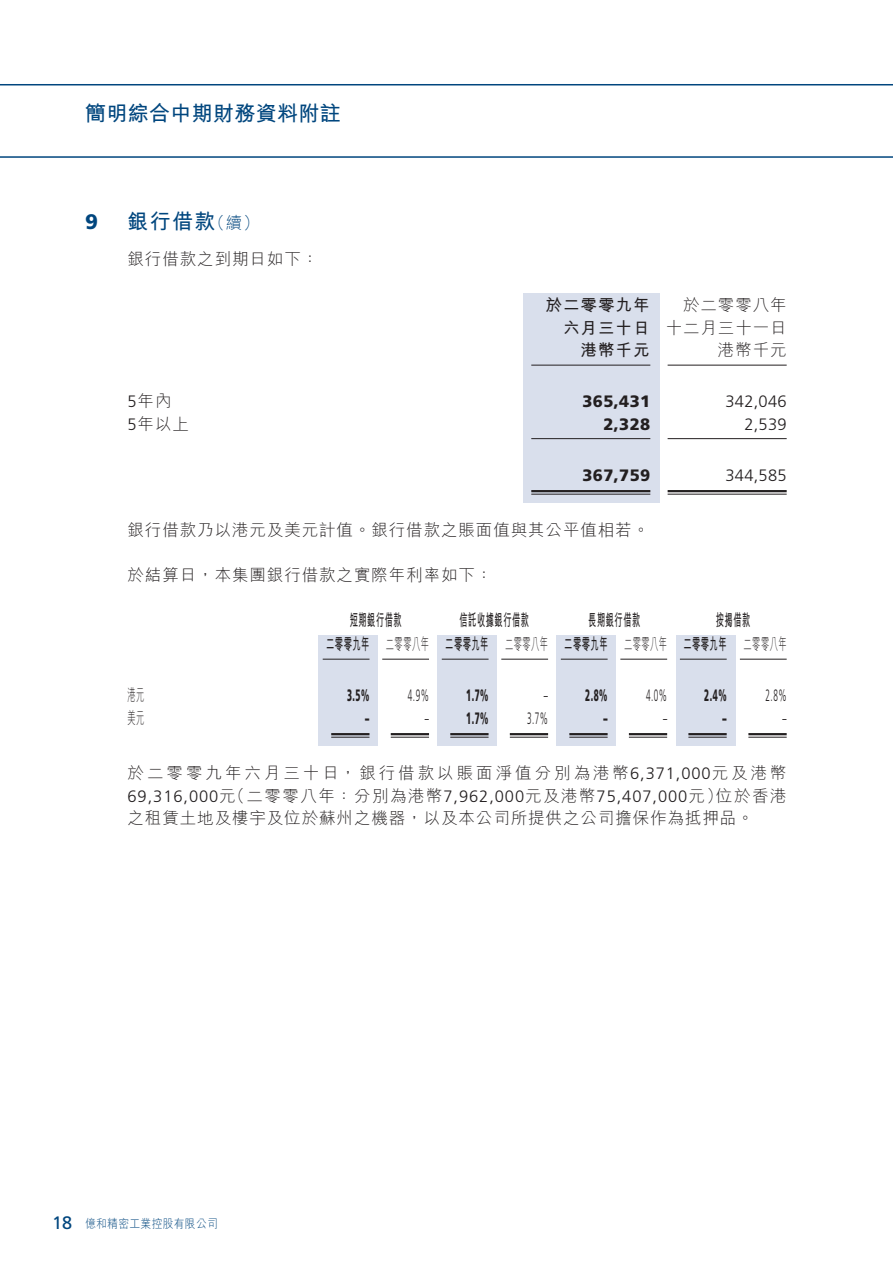
<style>
.page{position:relative;width:893px;height:1263px;background:#fff}
.page>*{position:absolute;margin:0;border:0;box-sizing:border-box;transform-origin:0 0}
.t1{font:700 21px "M Hei HK";letter-spacing:.015em;color:#00467e}
.t2{font:900 21px "Frutiger LT Std";color:#00467e}
.t3{font:18px "Frutiger LT Std";color:#00467e}
.t4{font:300 16.5px/22.5px "M Hei HK";letter-spacing:.055em;color:#231f20;text-align:justify}
.t5{font:700 16.5px/24px "M Hei HK";letter-spacing:.06em;color:#231f20;scale:.5 1}
.t6{font:900 16.5px "Frutiger LT Std";letter-spacing:.02em;color:#231f20;scale:.5 1}
.t7{font:900 16.5px "Frutiger LT Std";letter-spacing:.02em;color:#231f20}
.t8{font:300 16.5px "Frutiger LT Std";letter-spacing:.015em;color:#231f20}
.t9{font:300 16.5px "Frutiger LT Std";letter-spacing:.015em;color:#231f20;scale:.5 1}
.t10{font:700 16.5px "M Hei HK";letter-spacing:.06em;color:#231f20}
.t11{font:300 16.5px "M Hei HK";letter-spacing:.055em;color:#231f20;scale:.5 1}
.t12{font:300 12px "M Hei HK";letter-spacing:.03em;color:#00467e;scale:.9 1}
.s1{font-weight:300;font-size:16.5px}
.s2{font-weight:700}
.s3{font-family:"Frutiger LT Std"}
.s4{font-weight:300}
</style>
<div class="page">
<hr style="left:0;top:156px;width:893px;height:2px;background:#00467e">
<hr style="left:0;top:84px;width:893px;height:1px;background:#00467e">
<div style="left:523px;top:293px;width:136px;height:210px;background:#d9dfec"></div>
<hr style="left:531px;top:365px;width:119px;height:1px;background:#231f20">
<hr style="left:668px;top:365px;width:119px;height:1px;background:#231f20">
<hr style="left:531px;top:438px;width:119px;height:1px;background:#231f20">
<hr style="left:668px;top:438px;width:119px;height:1px;background:#231f20">
<hr style="left:531px;top:490px;width:119px;height:2px;background:#231f20">
<hr style="left:531px;top:494px;width:119px;height:1px;background:#231f20">
<hr style="left:668px;top:490px;width:119px;height:2px;background:#231f20">
<hr style="left:668px;top:494px;width:119px;height:1px;background:#231f20">
<div style="left:318px;top:635px;width:60px;height:111px;background:#d9dfec"></div>
<div style="left:437px;top:635px;width:60px;height:111px;background:#d9dfec"></div>
<div style="left:557px;top:635px;width:59px;height:111px;background:#d9dfec"></div>
<div style="left:676px;top:635px;width:60px;height:111px;background:#d9dfec"></div>
<hr style="left:323px;top:659px;width:46px;height:1px;background:#231f20">
<hr style="left:382px;top:659px;width:47px;height:1px;background:#231f20">
<hr style="left:442px;top:659px;width:47px;height:1px;background:#231f20">
<hr style="left:501px;top:659px;width:47px;height:1px;background:#231f20">
<hr style="left:561px;top:659px;width:47px;height:1px;background:#231f20">
<hr style="left:620px;top:659px;width:47px;height:1px;background:#231f20">
<hr style="left:680px;top:659px;width:47px;height:1px;background:#231f20">
<hr style="left:740px;top:659px;width:47px;height:1px;background:#231f20">
<hr style="left:331px;top:733px;width:38px;height:2px;background:#231f20">
<hr style="left:331px;top:737px;width:38px;height:1px;background:#231f20">
<hr style="left:391px;top:733px;width:38px;height:2px;background:#231f20">
<hr style="left:391px;top:737px;width:38px;height:1px;background:#231f20">
<hr style="left:450px;top:733px;width:39px;height:2px;background:#231f20">
<hr style="left:450px;top:737px;width:39px;height:1px;background:#231f20">
<hr style="left:510px;top:733px;width:38px;height:2px;background:#231f20">
<hr style="left:510px;top:737px;width:38px;height:1px;background:#231f20">
<hr style="left:569px;top:733px;width:39px;height:2px;background:#231f20">
<hr style="left:569px;top:737px;width:39px;height:1px;background:#231f20">
<hr style="left:629px;top:733px;width:38px;height:2px;background:#231f20">
<hr style="left:629px;top:737px;width:38px;height:1px;background:#231f20">
<hr style="left:688px;top:733px;width:39px;height:2px;background:#231f20">
<hr style="left:688px;top:737px;width:39px;height:1px;background:#231f20">
<hr style="left:748px;top:733px;width:39px;height:2px;background:#231f20">
<hr style="left:748px;top:737px;width:39px;height:1px;background:#231f20">
<p class="t1" style="left:85px;top:98px;width:257px">簡明綜合中期財務資料附註</p>
<p class="t2" style="left:85px;top:209px;width:14px">9</p>
<p class="t1" style="left:128px;top:206px;width:134px">銀行借款<span class="s1">（續）</span></p>
<p class="t4" style="left:128px;top:247px;width:192px">銀行借款之到期日如下：</p>
<p class="t10" style="left:545px;top:293px;width:106px">於二零零九年</p>
<p class="t4" style="left:683px;top:293px;width:105px">於二零零八年</p>
<p class="t4" style="left:563px;top:316px;width:225px"><span class="s2">六月三十日</span> 十二月三十一日</p>
<p class="t10" style="left:581px;top:338px;width:71px">港幣千元</p>
<p class="t4" style="left:718px;top:338px;width:70px">港幣千元</p>
<p class="t4" style="left:128px;top:389px;width:46px"><span class="s3">5</span>年內</p>
<p class="t7" style="left:582px;top:391px;width:69px">365,431</p>
<p class="t8" style="left:725px;top:392px;width:63px">342,046</p>
<p class="t4" style="left:128px;top:412px;width:63px"><span class="s3">5</span>年以上</p>
<p class="t7" style="left:603px;top:414px;width:48px">2,328</p>
<p class="t8" style="left:744px;top:415px;width:44px">2,539</p>
<p class="t7" style="left:582px;top:465px;width:69px">367,759</p>
<p class="t8" style="left:725px;top:466px;width:63px">344,585</p>
<p class="t4" style="left:128px;top:518px;width:523px">銀行借款乃以港元及美元計值。銀行借款之賬面值與其公平值相若。</p>
<p class="t4" style="left:128px;top:563px;width:366px">於結算日，本集團銀行借款之實際年利率如下：</p>
<p class="t5" style="left:350px;top:607px;width:106px">短期銀行借款</p>
<p class="t5" style="left:460px;top:607px;width:141px">信託收據銀行借款</p>
<p class="t5" style="left:588px;top:607px;width:106px">長期銀行借款</p>
<p class="t5" style="left:326px;top:607px;width:922px;text-indent:390px">按揭借款<br>二零零九年 <span class="s4">二零零八年</span> 二零零九年 <span class="s4">二零零八年</span> 二零零九年 <span class="s4">二零零八年</span> 二零零九年 <span class="s4">二零零八年</span></p>
<p class="t11" style="left:128px;top:684px;width:35px">港元</p>
<p class="t6" style="left:347px;top:685px;width:46px">3.5%</p>
<p class="t9" style="left:408px;top:686px;width:44px">4.9%</p>
<p class="t6" style="left:466px;top:685px;width:46px">1.7%</p>
<p class="t6" style="left:544px;top:685px;width:129px"><span class="s4">–</span> 2.8%</p>
<p class="t9" style="left:646px;top:686px;width:44px">4.0%</p>
<p class="t6" style="left:704px;top:685px;width:46px">2.4%</p>
<p class="t9" style="left:766px;top:686px;width:44px">2.8%</p>
<p class="t11" style="left:128px;top:706px;width:35px">美元</p>
<p class="t6" style="left:365px;top:708px;width:10px">–</p>
<p class="t6" style="left:425px;top:708px;width:129px"><span class="s4">–</span> 1.7%</p>
<p class="t9" style="left:527px;top:709px;width:44px">3.7%</p>
<p class="t6" style="left:603px;top:708px;width:10px">–</p>
<p class="t9" style="left:663px;top:709px;width:10px">–</p>
<p class="t6" style="left:722px;top:708px;width:10px">–</p>
<p class="t9" style="left:782px;top:709px;width:10px">–</p>
<p class="t4" style="left:128px;top:761px;width:661px">於二零零九年六月三十日，銀行借款以賬面淨值分別為港幣<span class="s3">6,371,000</span>元及港幣<span class="s3">69,316,000</span>元（二零零八年：分別為港幣<span class="s3">7,962,000</span>元及港幣<span class="s3">75,407,000</span>元）位於香港之租賃土地及樓宇及位於蘇州之機器，以及本公司所提供之公司擔保作為抵押品。</p>
<p class="t3" style="left:52px;top:1212px;width:20px">18</p>
<p class="t12" style="left:85px;top:1215px;width:149px">億和精密工業控股有限公司</p>
</div>
